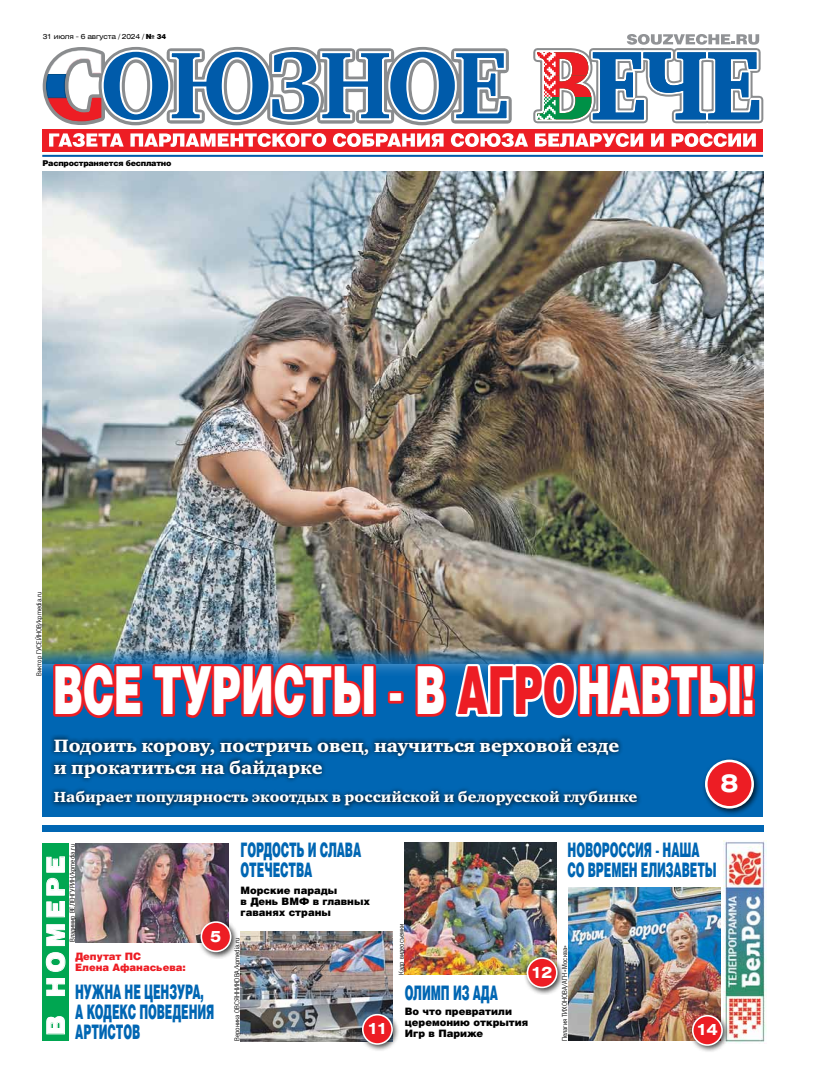
<style>
.page{position:relative;width:820px;height:1078px;background:#fff}
.page>*{position:absolute;margin:0;border:0;box-sizing:border-box;transform-origin:0 0}
.t1{font:900 66.3px "Helios";letter-spacing:-.01em;color:#fff;scale:.59 1}
.t2{font:700 24.5px "Helios Ext";color:#fff}
.t3{font:900 24.3px "Helios Ext";letter-spacing:.25em;color:#fff;scale:.79 1}
.t4{font:900 20px/20px "Helios";letter-spacing:-.01em;color:#0066b3;scale:.53 1}
.t5{font:18.3px/22px "Charter Black ITC";color:#fff}
.t6{font:700 15.5px "Helios Ext";color:#fff}
.t7{font:15px "Charter Black ITC";color:#fff}
.t8{font:900 10.2px/11px "Helios";color:#000}
.t9{font:900 10.2px/11px "Helios";color:#ed1d24}
.t10{font:900 8px "Helios";letter-spacing:-.03em;color:#000}
.t11{font:7px "Paper Gothic";color:#000}
.t12{font:7px "Helios Ext";letter-spacing:-.03em;color:#000}
.s1{font-family:"Helios";font-weight:900}
.s2{color:#ed1d24}
</style>
<div class="page">
<img style="left:568px;top:887px;width:151px;height:153px">
<img style="left:404px;top:842px;width:152px;height:132px">
<img style="left:240px;top:931px;width:152px;height:109px">
<img style="left:76px;top:843px;width:152px;height:98px">
<div style="left:42px;top:648px;width:720px;height:168px;background:#0066b3"></div>
<div style="left:42px;top:825px;width:721px;height:6px;background:#0066b3"></div>
<img style="left:42px;top:171px;width:720px;height:477px">
<div style="left:42px;top:842px;width:27px;height:198px;background:#00a651"></div>
<svg style="left:46px;top:1016px;width:19px;height:18px"></svg>
<svg style="left:46px;top:978px;width:19px;height:17px"></svg>
<svg style="left:46px;top:952px;width:19px;height:19px"></svg>
<svg style="left:46px;top:924px;width:19px;height:21px"></svg>
<svg style="left:46px;top:856px;width:19px;height:61px"></svg>
<div style="left:197px;top:917px;width:41px;height:41px;background:#000;opacity:.75"></div>
<div style="left:201px;top:921px;width:29px;height:30px;background:#ed1d24;border-radius:50%"></div>
<div style="left:200px;top:921px;width:31px;height:30px;border:2px solid #fff;border-radius:50%"></div>
<div style="left:358px;top:1010px;width:42px;height:41px;background:#000;opacity:.75"></div>
<div style="left:362px;top:1014px;width:30px;height:29px;background:#ed1d24;border-radius:50%"></div>
<div style="left:362px;top:1013px;width:31px;height:31px;border:2px solid #fff;border-radius:50%"></div>
<img style="left:42px;top:648px;width:720px;height:25px">
<div style="left:48px;top:731px;width:574px;height:50px;background:#000;opacity:.75"></div>
<div style="left:42px;top:128px;width:720px;height:23px;background:#ed1d24"></div>
<hr style="left:42px;top:155px;width:720px;height:2px;background:#005baa">
<svg style="left:46px;top:34px;width:718px;height:113px"></svg>
<img style="left:723px;top:840px;width:43px;height:202px">
<div style="left:48px;top:784px;width:593px;height:25px;background:#000;opacity:.75"></div>
<svg style="left:51px;top:656px;width:327px;height:62px"></svg>
<div style="left:387px;top:690px;width:16px;height:13px;border:5px solid #ed1d24"></div>
<svg style="left:413px;top:651px;width:344px;height:67px"></svg>
<div style="left:701px;top:755px;width:59px;height:60px;background:#000;opacity:.75"></div>
<div style="left:706px;top:760px;width:46px;height:47px;background:#ed1d24;border-radius:50%"></div>
<div style="left:704px;top:759px;width:49px;height:49px;border:3px solid #fff;border-radius:50%"></div>
<div style="left:523px;top:953px;width:41px;height:41px;background:#000;opacity:.75"></div>
<div style="left:527px;top:957px;width:29px;height:30px;background:#ed1d24;border-radius:50%"></div>
<div style="left:526px;top:957px;width:31px;height:30px;border:2px solid #fff;border-radius:50%"></div>
<div style="left:688px;top:1011px;width:41px;height:41px;background:#000;opacity:.75"></div>
<div style="left:692px;top:1015px;width:29px;height:29px;background:#ed1d24;border-radius:50%"></div>
<div style="left:691px;top:1014px;width:31px;height:31px;border:2px solid #fff;border-radius:50%"></div>
<p class="t12" style="left:43px;top:32px;width:125px">31 июля - 6 августа / 2024 / <span class="s1">№ 34</span></p>
<p class="t10" style="left:42px;top:157px;width:130px">Распространяется бесплатно</p>
<p class="t11" style="left:35px;top:675px;width:85px;rotate:-90deg">Виктор ГУСЕЙНОВ/kpmedia.ru</p>
<h1 class="t1" style="left:53px;top:645px;width:1190px">ВСЕ ТУРИСТы - В <span class="s2">АГРО</span>НАВТЫ!</h1>
<h3 class="t5" style="left:54px;top:734px;width:566px">Подоить корову, постричь овец, научиться верховой езде и прокатиться на байдарке</h3>
<h3 class="t7" style="left:54px;top:787px;width:584px">Набирает популярность экоотдых в российской и белорусской глубинке</h3>
<h2 class="t2" style="left:720px;top:767px;width:19px">8</h2>
<p class="t11" style="left:68px;top:941px;width:99px;rotate:-90deg">Владимир ВЕЛЕНГУРИН/kpmedia.ru</p>
<h3 class="t3" style="left:41px;top:1035px;width:228px;rotate:-90deg">в номере</h3>
<h3 class="t6" style="left:210px;top:926px;width:13px">5</h3>
<h3 class="t9" style="left:75px;top:950px;width:112px">Депутат ПС<br>Елена Афанасьева:</h3>
<h3 class="t4" style="left:75px;top:980px;width:264px">НУЖНА НЕ ЦЕНЗУРА,<br>А КОДЕКС ПОВЕДЕНИЯ<br>АРТИСТОВ</h3>
<h3 class="t4" style="left:240px;top:839px;width:229px">ГОРДОСТЬ И СЛАВА<br>ОТЕЧЕСТВА</h3>
<h3 class="t8" style="left:240px;top:884px;width:131px">Морские парады<br>в День ВМФ в главных гаванях страны</h3>
<h3 class="t4" style="left:567px;top:839px;width:283px">НОВОРОССИЯ - НАША<br>СО ВРЕМЕН ЕЛИЗАВЕТЫ</h3>
<p class="t11" style="left:397px;top:974px;width:53px;rotate:-90deg">Кадр видеосъемки</p>
<p class="t11" style="left:233px;top:1040px;width:105px;rotate:-90deg">Вероника ОВСЯННИКОВА/kpmedia.ru</p>
<p class="t11" style="left:560px;top:1040px;width:97px;rotate:-90deg">Пелагия ТИХОНОВА/АГН «Москва»</p>
<h3 class="t6" style="left:531px;top:962px;width:22px">12</h3>
<h3 class="t4" style="left:405px;top:981px;width:177px">ОЛИМП ИЗ АДА</h3>
<h3 class="t8" style="left:404px;top:1004px;width:125px">Во что превратили церемонию открытия<br>Игр в Париже</h3>
<h3 class="t6" style="left:368px;top:1018px;width:20px">11</h3>
<h3 class="t6" style="left:696px;top:1019px;width:22px">14</h3>
</div>
